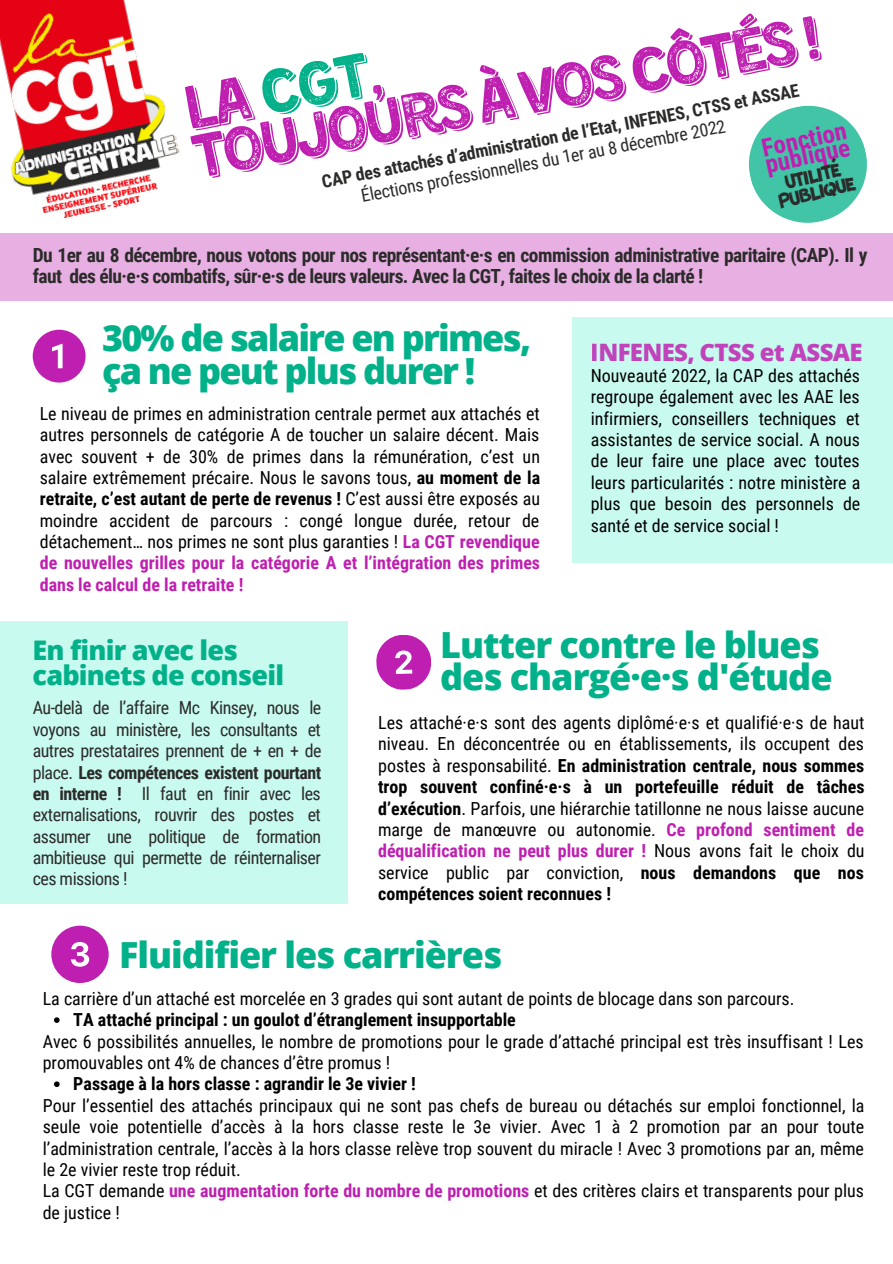
<style>
.page{position:relative;width:893px;height:1264px;background:#fff}
.page>*{position:absolute;margin:0;border:0;box-sizing:border-box;transform-origin:0 0}
.t1{font:63px/49.7px "Kent 4 F Printed Shadowed";color:#bf1fb1}
.t2{font:800 36px/31.5px "Open Sans";letter-spacing:-.03em;color:#02b18a}
.t3{font:800 36px/33.8px "Open Sans";letter-spacing:-.05em;color:#02b18a}
.t4{font:800 27px/24.8px "Open Sans";letter-spacing:-.03em;color:#02b18a}
.t5{font:26.4px "GUERRILLA";color:#2b2b2a}
.t6{font:700 24.9px "Roboto Condensed";color:#bf1fb1}
.t7{font:800 24px "Open Sans";letter-spacing:-.03em;color:#bf1fb1}
.t8{font:700 19.5px/20.2px "Roboto Condensed";letter-spacing:-.03em;color:#2b2b2a}
.t9{font:18px/21.3px "Roboto Condensed";color:#000;text-align:justify}
.t10{font:18px/21.3px "Roboto Condensed";letter-spacing:-.03em;color:#2b2b2a;text-align:justify}
.t11{font:700 18px "Roboto Condensed";color:#000}
.t12{font:700 18px "Roboto Condensed";color:#2b2b2a}
.s1{color:#02b18a}
.s2{font-weight:700}
.s3{font-weight:700;color:#bf1fb1}
</style>
<div class="page">
<img style="left:0;top:0;width:180px;height:219px">
<div style="left:0;top:233px;width:892px;height:68px;background:#e8afe3"></div>
<svg style="left:33px;top:330px;width:53px;height:52px"></svg>
<div style="left:572px;top:318px;width:320px;height:245px;background:#c9faef"></div>
<svg style="left:376px;top:635px;width:55px;height:55px"></svg>
<div style="left:0;top:621px;width:348px;height:282px;background:#c9faef"></div>
<svg style="left:748px;top:105px;width:119px;height:118px"></svg>
<svg style="left:54px;top:1017px;width:6px;height:5px"></svg>
<svg style="left:54px;top:1081px;width:6px;height:6px"></svg>
<svg style="left:51px;top:925px;width:58px;height:58px"></svg>
<h1 class="t1" style="left:179px;top:90px;width:640px;rotate:-11deg">La <span class="s1">CGT</span>,<br>toujours à vos côtés !</h1>
<p class="t12" style="left:320px;top:172px;width:487px;rotate:-11deg">CAP des attachés d’administration de l’Etat, INFENES, CTSS et ASSAE</p>
<p class="t10" style="left:359px;top:186px;width:372px;rotate:-11deg">Élections professionnelles du 1er au 8 décembre 2022</p>
<h3 class="t6" style="left:758px;top:134px;width:88px;rotate:-12deg">Fonction</h3>
<h3 class="t6" style="left:762px;top:150px;width:87px;rotate:-12deg">publique</h3>
<h3 class="t5" style="left:780px;top:165px;width:59px;rotate:-14deg">utilité</h3>
<h3 class="t5" style="left:773px;top:184px;width:81px;rotate:-14deg">publique</h3>
<p class="t8" style="left:33px;top:246px;width:836px">Du 1er au 8 décembre, nous votons pour nos représentant·e·s en commission administrative paritaire (CAP). Il y faut des élu·e·s combatifs, sûr·e·s de leurs valeurs. Avec la CGT, faites le choix de la clarté !</p>
<h2 class="t3" style="left:102px;top:320px;width:430px">30% de salaire en primes, ça ne peut plus durer !</h2>
<p class="t9" style="left:40px;top:403px;width:502px">Le niveau de primes en administration centrale permet aux attachés et autres personnels de catégorie A de toucher un salaire décent. Mais avec souvent + de 30% de primes dans la rémunération, c’est un salaire extrêmement précaire. Nous le savons tous, <span class="s2">au moment de la retraite, c’est autant de perte de revenus !</span> C’est aussi être exposés au moindre accident de parcours : congé longue durée, retour de détachement… nos primes ne sont plus garanties ! <span class="s3">La CGT revendique de nouvelles grilles pour la catégorie A et l’intégration des primes dans le calcul de la retraite !</span></p>
<h3 class="t7" style="left:590px;top:335px;width:273px">INFENES, CTSS et ASSAE</h3>
<p class="t9" style="left:590px;top:365px;width:271px">Nouveauté 2022, la CAP des attachés regroupe également avec les AAE les infirmiers, conseillers techniques et assistantes de service social. A nous de leur faire une place avec toutes leurs particularités : notre ministère a plus que besoin des personnels de santé et de service social !</p>
<h3 class="t4" style="left:33px;top:637px;width:253px">En finir avec les cabinets de conseil</h3>
<p class="t10" style="left:33px;top:697px;width:290px">Au-delà de l’affaire Mc Kinsey, nous le voyons au ministère, les consultants et autres prestataires prennent de + en + de place. <span class="s2">Les compétences existent pourtant en interne !</span> Il faut en finir avec les externalisations, rouvrir des postes et assumer une politique de formation ambitieuse qui permette de réinternaliser ces missions !</p>
<h2 class="t2" style="left:440px;top:628px;width:394px">Lutter contre le blues des chargé·e·s d'étude</h2>
<p class="t9" style="left:378px;top:712px;width:488px">Les attaché·e·s sont des agents diplômé·e·s et qualifié·e·s de haut niveau. En déconcentrée ou en établissements, ils occupent des postes à responsabilité. <span class="s2">En administration centrale, nous sommes trop souvent confiné·e·s à un portefeuille réduit de tâches d’exécution</span>. Parfois, une hiérarchie tatillonne ne nous laisse aucune marge de manœuvre ou autonomie. <span class="s3">Ce profond sentiment de déqualification ne peut plus durer !</span> Nous avons fait le choix du service public par conviction, <span class="s2">nous demandons que nos compétences soient reconnues !</span></p>
<h2 class="t2" style="left:119px;top:937px;width:384px">Fluidifier les carrières</h2>
<p class="t9" style="left:43px;top:988px;width:753px">La carrière d’un attaché est morcelée en 3 grades qui sont autant de points de blocage dans son parcours.</p>
<p class="t9" style="left:43px;top:1030px;width:822px">Avec 6 possibilités annuelles, le nombre de promotions pour le grade d’attaché principal est très insuffisant ! Les promouvables ont 4% de chances d’être promus !</p>
<p class="t9" style="left:43px;top:1094px;width:823px;text-align:left">Pour l’essentiel des attachés principaux qui ne sont pas chefs de bureau ou détachés sur emploi fonctionnel, la seule voie potentielle d’accès à la hors classe reste le 3e vivier. Avec 1 à 2 promotion par an pour toute l’administration centrale, l’accès à la hors classe relève trop souvent du miracle ! Avec 3 promotions par an, même le 2e vivier reste trop réduit.<br>La CGT demande <span class="s3">une augmentation forte du nombre de promotions</span> et des critères clairs et transparents pour plus de justice !</p>
<p class="t11" style="left:73px;top:1009px;width:444px">TA attaché principal : un goulot d’étranglement insupportable</p>
<p class="t11" style="left:73px;top:1073px;width:344px">Passage à la hors classe : agrandir le 3e vivier !</p>
</div>
